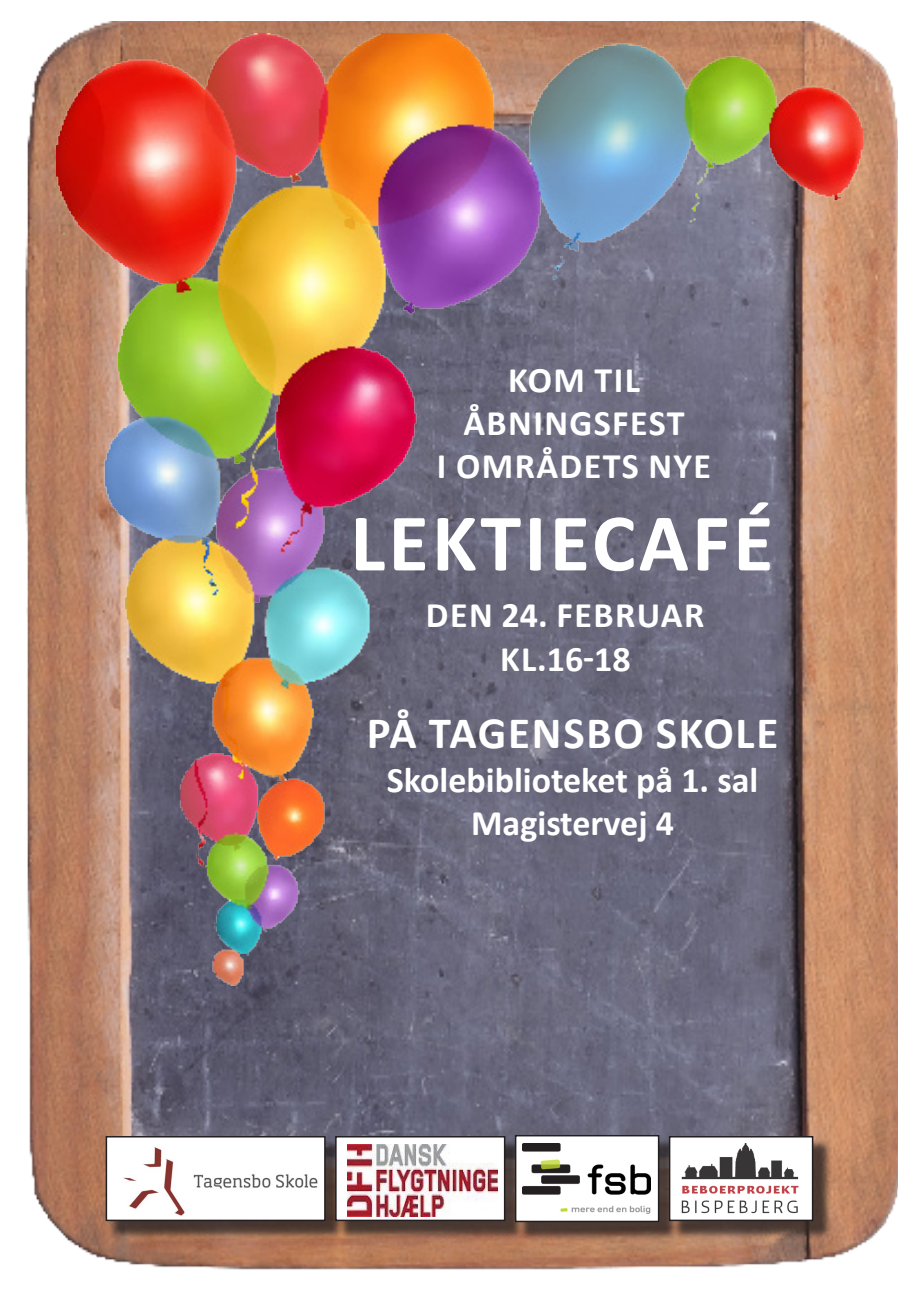
<style>
.page{position:relative;width:919px;height:1289px;background:#fff}
.page>*{position:absolute;margin:0;border:0;box-sizing:border-box;transform-origin:0 0}
.t1{font:700 82.5px "Calibri";letter-spacing:.04em;color:#fff}
.t2{font:700 45px "Calibri";letter-spacing:.04em;color:#fff}
.t3{font:700 36px "Calibri";letter-spacing:.01em;color:#fff}
.t4{font:700 36px "Calibri";letter-spacing:.04em;color:#fff}
</style>
<div class="page">
<img style="left:26px;top:21px;width:871px;height:1249px">
<div style="left:108px;top:1137px;width:724px;height:103px;background:#231f20;opacity:.75"></div>
<div style="left:669px;top:1136px;width:143px;height:84px;background:#fff"></div>
<img style="left:681px;top:1143px;width:118px;height:71px">
<div style="left:668px;top:1135px;width:145px;height:86px;border:2px solid #231f20"></div>
<img style="left:109px;top:1138px;width:213px;height:80px">
<div style="left:106px;top:1135px;width:219px;height:86px;border:2px solid #231f20"></div>
<div style="left:336px;top:1136px;width:168px;height:84px;background:#fff"></div>
<img style="left:348px;top:1144px;width:149px;height:72px">
<div style="left:335px;top:1135px;width:170px;height:86px;border:2px solid #231f20"></div>
<div style="left:515px;top:1135px;width:143px;height:86px;background:#fff"></div>
<img style="left:522px;top:1143px;width:128px;height:70px">
<div style="left:515px;top:1134px;width:144px;height:88px;border:2px solid #231f20"></div>
<img style="left:57px;top:34px;width:805px;height:951px">
<p class="t3" style="left:508px;top:357px;width:133px">KOM TIL</p>
<p class="t4" style="left:463px;top:400px;width:223px">ÅBNINGSFEST</p>
<p class="t4" style="left:437px;top:443px;width:276px">I OMRÅDETS NYE</p>
<p class="t1" style="left:350px;top:490px;width:424px">LEKTIECAFÉ</p>
<p class="t4" style="left:426px;top:592px;width:280px">DEN 24. FEBRUAR</p>
<p class="t3" style="left:500px;top:635px;width:132px">KL.16-18</p>
<p class="t2" style="left:367px;top:704px;width:413px">PÅ TAGENSBO SKOLE</p>
<p class="t3" style="left:387px;top:756px;width:373px">Skolebiblioteket på 1. sal</p>
<p class="t3" style="left:471px;top:800px;width:204px">Magistervej 4</p>
</div>
